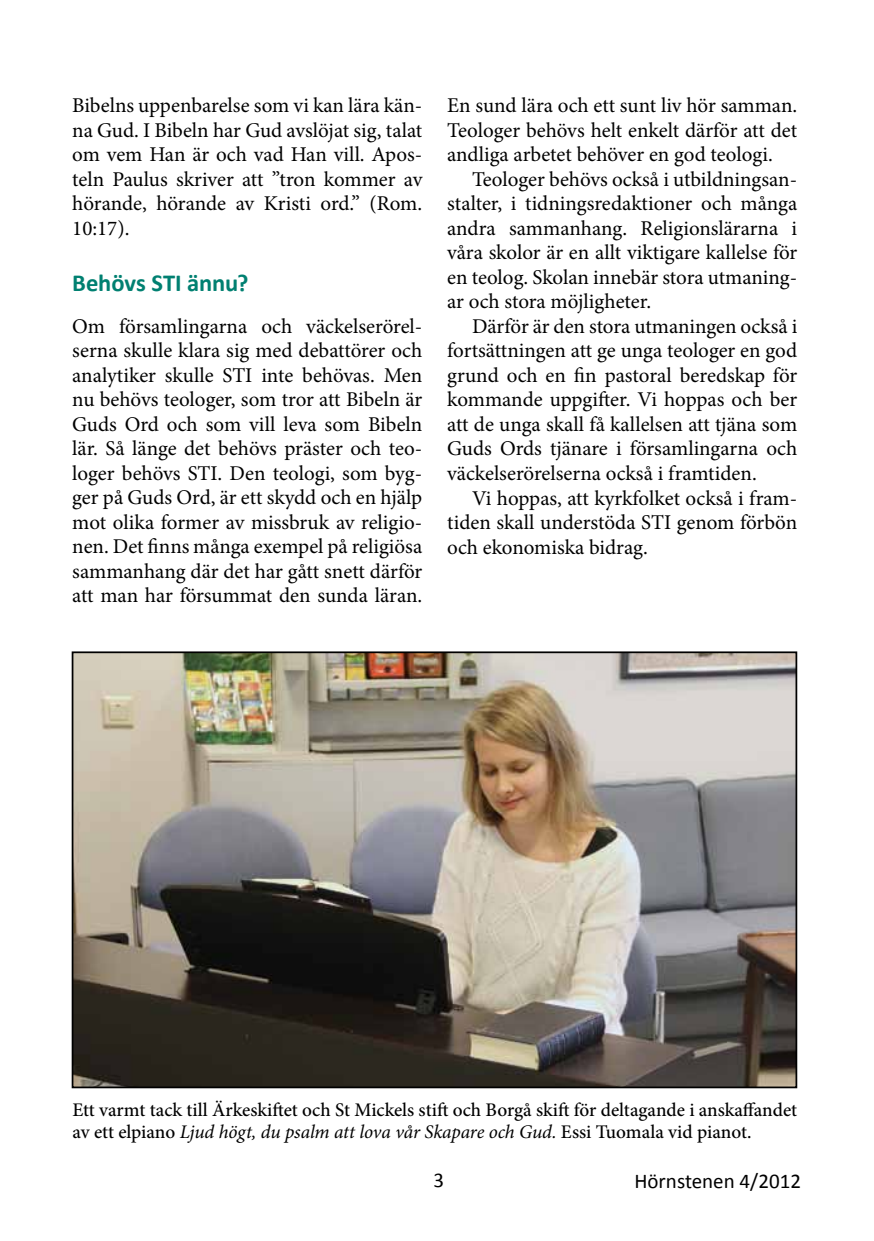
<style>
.page{position:relative;width:874px;height:1241px;background:#fff}
.page>*{position:absolute;margin:0;border:0;box-sizing:border-box;transform-origin:0 0}
.t1{font:700 24.5px "Calibri";letter-spacing:-.005em;color:#008071}
.t2{font:21px/24.5px "Minion Pro";letter-spacing:-.005em;color:#000;text-align:justify}
.t3{font:21px "Calibri";color:#000}
.t4{font:500 19.25px/22.1px "Minion Pro";letter-spacing:-.005em;color:#000}
.s1{font-weight:400;font-style:italic}
</style>
<div class="page">
<img style="left:75px;top:654px;width:718px;height:431px">
<div style="left:72px;top:651px;width:724px;height:437px;border:2px solid #000"></div>
<p class="t2" style="left:72px;top:93px;width:351px">Bibelns uppenbarelse som vi kan lära kän&shy;na Gud. I Bibeln har Gud avslöjat sig, talat om vem Han är och vad Han vill. Apos&shy;teln Paulus skriver att ”tron kommer av hörande, hörande av Kristi ord.” (Rom.<br>10:17).</p>
<p class="t1" style="left:72px;top:267px;width:178px">Behövs STI ännu?</p>
<p class="t2" style="left:72px;top:314px;width:351px">Om församlingarna och väckelserörel&shy;serna skulle klara sig med debattörer och analytiker skulle STI inte behövas. Men nu behövs teologer, som tror att Bibeln är Guds Ord och som vill leva som Bibeln lär. Så länge det behövs präster och teo&shy;loger behövs STI. Den teologi, som byg&shy;ger på Guds Ord, är ett skydd och en hjälp mot olika former av missbruk av religio&shy;nen. Det finns många exempel på religiösa sammanhang där det har gått snett därför att man har försummat den sunda läran.</p>
<p class="t2" style="left:447px;top:93px;width:351px">En sund lära och ett sunt liv hör samman.<br>Teologer behövs helt enkelt därför att det andliga arbetet behöver en god teologi.</p>
<p class="t2" style="left:447px;top:167px;width:351px;text-indent:25px">Teologer behövs också i utbildningsan&shy;stalter, i tidningsredaktioner och många andra sammanhang. Religionslärarna i våra skolor är en allt viktigare kallelse för en teolog. Skolan innebär stora utmaning&shy;ar och stora möjligheter.</p>
<p class="t2" style="left:447px;top:314px;width:351px;text-indent:25px">Därför är den stora utmaningen också i fortsättningen att ge unga teologer en god grund och en fin pastoral beredskap för kommande uppgifter. Vi hoppas och ber att de unga skall få kallelsen att tjäna som Guds Ords tjänare i församlingarna och väckelserörelserna också i framtiden.</p>
<p class="t2" style="left:447px;top:485px;width:351px;text-indent:25px">Vi hoppas, att kyrkfolket också i fram&shy;tiden skall understöda STI genom förbön och ekonomiska bidrag.</p>
<p class="t4" style="left:72px;top:1098px;width:725px">Ett varmt tack till Ärkeskiftet och St Mickels stift och Borgå skift för deltagande i anskaffandet av ett elpiano <span class="s1">Ljud högt, du psalm att lova vår Skapare och Gud.</span> Essi Tuomala vid pianot.</p>
<p class="t3" style="left:433px;top:1166px;width:12px">3</p>
<p class="t3" style="left:634px;top:1166px;width:168px">Hörnstenen 4/2012</p>
</div>
